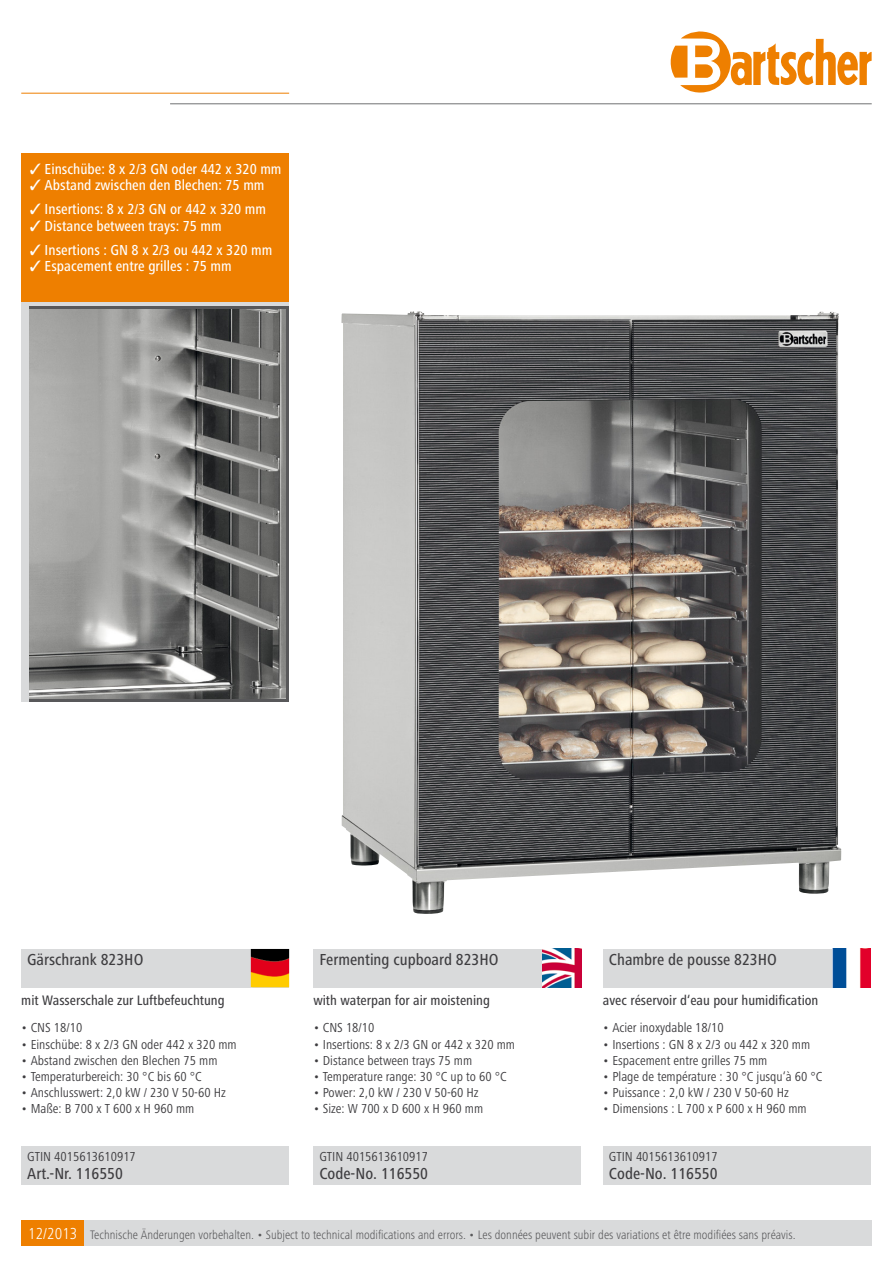
<style>
.page{position:relative;width:893px;height:1263px;background:#fff}
.page>*{position:absolute;margin:0;border:0;box-sizing:border-box;transform-origin:0 0}
.t1{font:500 condensed 16.5px "Frutiger Next LTW1 G";color:#3e3d40}
.t2{font:500 condensed 15px "Frutiger Next LTW1 G";color:#fff}
.t3{font:500 condensed 14.25px "Frutiger Next LTW1 G";color:#3e3d40}
.t4{font:condensed 13.5px "Frutiger Next LTW1 G";color:#3e3d40}
.t5{font:300 condensed 12.75px "Frutiger Next LTW1 G";color:#58585a}
.s1{font-size:16.5px;color:#fff}
</style>
<div class="page">
<div style="left:50px;top:1220px;width:822px;height:26px;background:#d9dadb"></div>
<hr style="left:21px;top:93px;width:268px;height:1px;background:#ee7f00">
<hr style="left:170px;top:103px;width:702px;height:1px;background:#707172">
<div style="left:21px;top:1220px;width:63px;height:26px;background:#ee7f00"></div>
<svg style="left:670px;top:31px;width:202px;height:62px"></svg>
<div style="left:21px;top:949px;width:268px;height:38px;background:#d9dadb"></div>
<div style="left:21px;top:1147px;width:268px;height:38px;background:#d9dadb"></div>
<div style="left:313px;top:949px;width:268px;height:38px;background:#d9dadb"></div>
<img style="left:543px;top:949px;width:38px;height:38px">
<div style="left:313px;top:1147px;width:268px;height:38px;background:#d9dadb"></div>
<div style="left:603px;top:949px;width:268px;height:38px;background:#d9dadb"></div>
<img style="left:833px;top:949px;width:38px;height:38px">
<div style="left:603px;top:1147px;width:268px;height:38px;background:#d9dadb"></div>
<img style="left:341px;top:311px;width:500px;height:603px">
<img style="left:251px;top:949px;width:38px;height:38px">
<div style="left:21px;top:153px;width:268px;height:549px;background:#d9dadb"></div>
<div style="left:21px;top:153px;width:268px;height:149px;background:#ee7f00"></div>
<div style="left:30px;top:306px;width:259px;height:396px;background:#58585a"></div>
<img style="left:30px;top:309px;width:256px;height:389px">
<p class="t2" style="left:30px;top:160px;width:253px">✓ Einschübe: 8 x 2/3 GN oder 442 x 320 mm</p>
<p class="t2" style="left:30px;top:177px;width:236px">✓ Abstand zwischen den Blechen: 75 mm</p>
<p class="t2" style="left:30px;top:201px;width:238px">✓ Insertions: 8 x 2/3 GN or 442 x 320 mm</p>
<p class="t2" style="left:30px;top:217px;width:194px">✓ Distance between trays: 75 mm</p>
<p class="t2" style="left:30px;top:241px;width:244px">✓ Insertions : GN 8 x 2/3 ou 442 x 320 mm</p>
<p class="t2" style="left:30px;top:258px;width:204px">✓ Espacement entre grilles : 75 mm</p>
<p class="t1" style="left:27px;top:950px;width:118px">Gärschrank 823HO</p>
<p class="t1" style="left:319px;top:950px;width:181px">Fermenting cupboard 823HO</p>
<p class="t1" style="left:609px;top:950px;width:169px">Chambre de pousse 823HO</p>
<p class="t3" style="left:21px;top:992px;width:205px">mit Wasserschale zur Luftbefeuchtung</p>
<p class="t3" style="left:313px;top:992px;width:178px">with waterpan for air moistening</p>
<p class="t3" style="left:603px;top:992px;width:217px">avec réservoir d‘eau pour humidification</p>
<p class="t4" style="left:21px;top:1020px;width:63px">• CNS 18/10</p>
<p class="t4" style="left:21px;top:1036px;width:217px">• Einschübe: 8 x 2/3 GN oder 442 x 320 mm</p>
<p class="t4" style="left:21px;top:1053px;width:198px">• Abstand zwischen den Blechen 75 mm</p>
<p class="t4" style="left:21px;top:1069px;width:182px">• Temperaturbereich: 30 °C bis 60 °C</p>
<p class="t4" style="left:21px;top:1085px;width:206px">• Anschlusswert: 2,0 kW / 230 V 50-60 Hz</p>
<p class="t4" style="left:21px;top:1101px;width:175px">• Maße: B 700 x T 600 x H 960 mm</p>
<p class="t4" style="left:27px;top:1149px;width:110px">GTIN 4015613610917</p>
<p class="t1" style="left:27px;top:1164px;width:97px">Art.-Nr. 116550</p>
<p class="t4" style="left:313px;top:1020px;width:63px">• CNS 18/10</p>
<p class="t4" style="left:313px;top:1036px;width:203px">• Insertions: 8 x 2/3 GN or 442 x 320 mm</p>
<p class="t4" style="left:313px;top:1053px;width:160px">• Distance between trays 75 mm</p>
<p class="t4" style="left:313px;top:1069px;width:195px">• Temperature range: 30 °C up to 60 °C</p>
<p class="t4" style="left:313px;top:1085px;width:167px">• Power: 2,0 kW / 230 V 50-60 Hz</p>
<p class="t4" style="left:313px;top:1101px;width:171px">• Size: W 700 x D 600 x H 960 mm</p>
<p class="t4" style="left:319px;top:1149px;width:110px">GTIN 4015613610917</p>
<p class="t1" style="left:319px;top:1164px;width:110px">Code-No. 116550</p>
<p class="t4" style="left:603px;top:1020px;width:122px">• Acier inoxydable 18/10</p>
<p class="t4" style="left:603px;top:1036px;width:209px">• Insertions : GN 8 x 2/3 ou 442 x 320 mm</p>
<p class="t4" style="left:603px;top:1053px;width:166px">• Espacement entre grilles 75 mm</p>
<p class="t4" style="left:603px;top:1069px;width:221px">• Plage de température : 30 °C jusqu‘à 60 °C</p>
<p class="t4" style="left:603px;top:1085px;width:187px">• Puissance : 2,0 kW / 230 V 50-60 Hz</p>
<p class="t4" style="left:603px;top:1101px;width:205px">• Dimensions : L 700 x P 600 x H 960 mm</p>
<p class="t4" style="left:609px;top:1149px;width:110px">GTIN 4015613610917</p>
<p class="t1" style="left:609px;top:1164px;width:110px">Code-No. 116550</p>
<p class="t5" style="left:28px;top:1227px;width:769px"><span class="s1">12/2013</span> Technische Änderungen vorbehalten. • Subject to technical modifications and errors. • Les données peuvent subir des variations et être modifiées sans préavis.</p>
</div>
